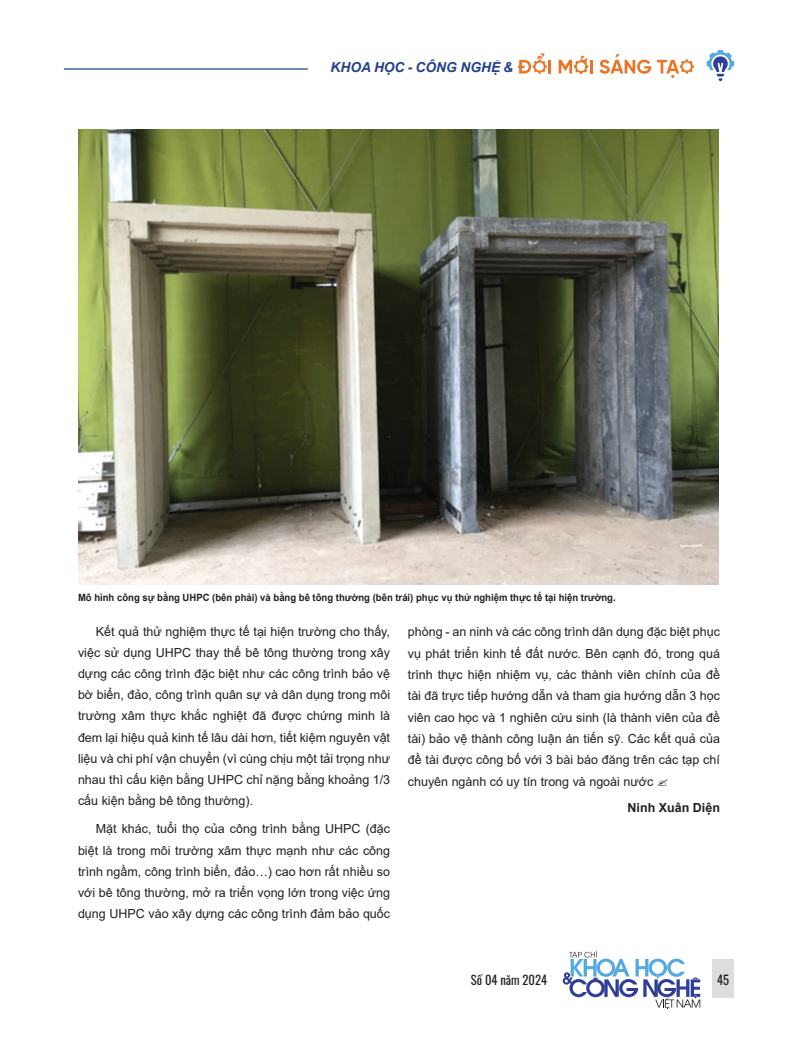
<style>
.page{position:relative;width:798px;height:1042px;background:#fff}
.page>*{position:absolute;margin:0;border:0;box-sizing:border-box;transform-origin:0 0}
.t1{font:italic 700 13.75px "Arial";letter-spacing:.005em;color:#253f8e}
.t2{font:12.5px/21.1px "Arial";color:#231f20;text-align:justify}
.t3{font:12.5px "Oswald";color:#231f20}
.t4{font:700 12.5px "Arial";color:#231f20}
.t5{font:700 10px "Arial";color:#231f20;scale:.95 1}
</style>
<div class="page">
<svg style="left:706px;top:50px;width:27px;height:31px"></svg>
<hr style="left:64px;top:68px;width:244px;height:2px;background:#253f8e">
<hr style="left:548px;top:60px;width:3px;height:14px;background:#ec7525">
<svg style="left:518px;top:53px;width:28px;height:21px"></svg>
<hr style="left:589px;top:60px;width:3px;height:14px;background:#ec7525">
<svg style="left:558px;top:56px;width:30px;height:18px"></svg>
<svg style="left:599px;top:54px;width:94px;height:24px"></svg>
<div style="left:712px;top:958px;width:21px;height:39px;background:#dcdddf"></div>
<svg style="left:562px;top:951px;width:138px;height:58px"></svg>
<img style="left:78px;top:130px;width:640px;height:455px">
<p class="t1" style="left:330px;top:58px;width:184px">KHOA HỌC - CÔNG NGHỆ &amp;</p>
<p class="t5" style="left:78px;top:591px;width:567px">Mô hình công sự bằng UHPC (bên phải) và bằng bê tông thường (bên trái) phục vụ thử nghiệm thực tế tại hiện trường.</p>
<p class="t2" style="left:78px;top:620px;width:313px;text-indent:18px">Kết quả thử nghiệm thực tế tại hiện trường cho thấy, việc sử dụng UHPC thay thế bê tông thường trong xây dựng các công trình đặc biệt như các công trình bảo vệ bờ biển, đảo, công trình quân sự và dân dụng trong môi trường xâm thực khắc nghiệt đã được chứng minh là đem lại hiệu quả kinh tế lâu dài hơn, tiết kiệm nguyên vật liệu và chi phí vận chuyển (vì cùng chịu một tải trọng như nhau thì cấu kiện bằng UHPC chỉ nặng bằng khoảng 1/3 cấu kiện bằng bê tông thường).</p>
<p class="t2" style="left:78px;top:818px;width:313px;text-indent:18px">Mặt khác, tuổi thọ của công trình bằng UHPC (đặc biệt là trong môi trường xâm thực mạnh như các công trình ngầm, công trình biển, đảo…) cao hơn rất nhiều so với bê tông thường, mở ra triển vọng lớn trong việc ứng dụng UHPC vào xây dựng các công trình đảm bảo quốc</p>
<p class="t2" style="left:407px;top:621px;width:313px">phòng - an ninh và các công trình dân dụng đặc biệt phục vụ phát triển kinh tế đất nước. Bên cạnh đó, trong quá trình thực hiện nhiệm vụ, các thành viên chính của đề tài đã trực tiếp hướng dẫn và tham gia hướng dẫn 3 học viên cao học và 1 nghiên cứu sinh (là thành viên của đề tài) bảo vệ thành công luận án tiến sỹ. Các kết quả của đề tài được công bố với 3 bài báo đăng trên các tạp chí chuyên ngành có uy tín trong và ngoài nước</p>
<p class="t4" style="left:627px;top:799px;width:94px">Ninh Xuân Diện</p>
<p class="t3" style="left:470px;top:968px;width:78px">Số 04 năm 2024</p>
<p class="t3" style="left:716px;top:968px;width:13px">45</p>
</div>
